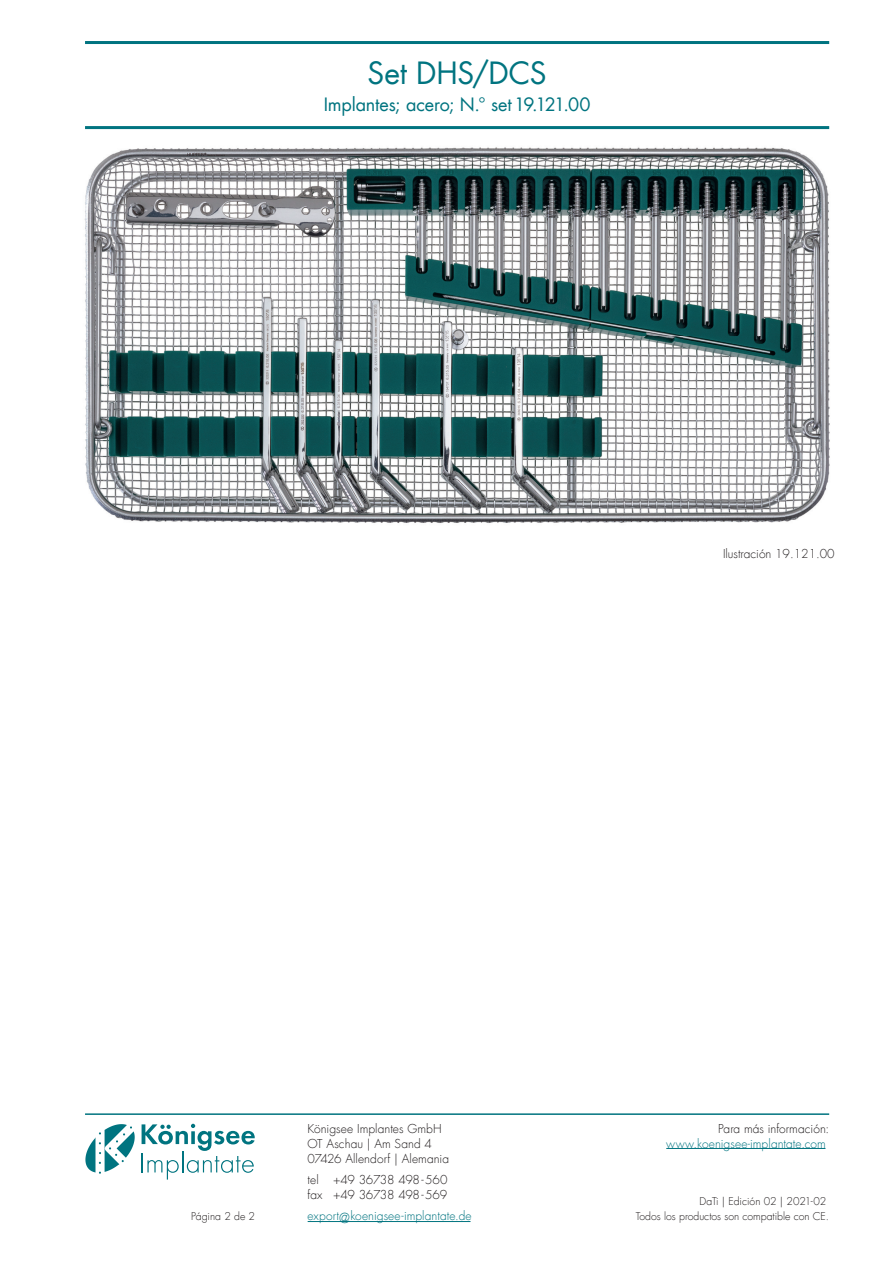
<style>
.page{position:relative;width:893px;height:1263px;background:#fff}
.page>*{position:absolute;margin:0;border:0;box-sizing:border-box;transform-origin:0 0}
.t1{font:30px "Futura Com";letter-spacing:-.005em;color:#007480}
.t2{font:18px "Futura Com";letter-spacing:-.005em;color:#007480}
.t3{font:300 12px/15px "Futura Com";color:#231f20}
.t4{font:300 12px "Futura Com";letter-spacing:.01em;color:#007480}
.t5{font:300 12px/15px "Futura Com";letter-spacing:-.02em;color:#231f20}
.t6{font:300 10.5px "Futura Com";color:#231f20}
.s1{font-size:13.5px}
</style>
<div class="page">
<hr style="left:85px;top:41px;width:744px;height:3px;background:#007480">
<hr style="left:85px;top:126px;width:744px;height:3px;background:#007480">
<hr style="left:85px;top:1113px;width:744px;height:2px;background:#007480">
<hr style="left:666px;top:1148px;width:159px;height:1px;background:#007480">
<hr style="left:141px;top:1152px;width:2px;height:20px;background:#007480">
<svg style="left:142px;top:1124px;width:113px;height:55px"></svg>
<svg style="left:85px;top:1124px;width:50px;height:50px"></svg>
<hr style="left:308px;top:1221px;width:162px;height:1px;background:#007480">
<img style="left:84px;top:147px;width:746px;height:376px">
<h1 class="t1" style="left:368px;top:52px;width:180px">Set DHS/DCS</h1>
<h2 class="t2" style="left:324px;top:92px;width:268px">Implantes; acero; N.° set 19.121.00</h2>
<p class="t3" style="left:723px;top:546px;width:113px">Ilustración 19.121.00</p>
<p class="t3" style="left:718px;top:1121px;width:112px">Para más información:</p>
<p class="t4" style="left:666px;top:1135px;width:161px">www.koenigsee-implantate.com</p>
<p class="t3" style="left:308px;top:1121px;width:143px">Königsee Implantes GmbH<br>OT Aschau | Am Sand 4<br>07426 Allendorf | Alemania</p>
<p class="t5" style="left:308px;top:1172px;width:142px">tel +49 36738 498 - 560 fax +49 36738 498 - 569</p>
<p class="t4" style="left:308px;top:1208px;width:166px">export<span class="s1">@</span>koenigsee-implantate.de</p>
<p class="t6" style="left:699px;top:1195px;width:128px">DaTi | Edición 02 | 2021-02</p>
<p class="t6" style="left:191px;top:1210px;width:65px">Página 2 de 2</p>
<p class="t6" style="left:636px;top:1210px;width:195px">Todos los productos son compatible con CE.</p>
</div>
